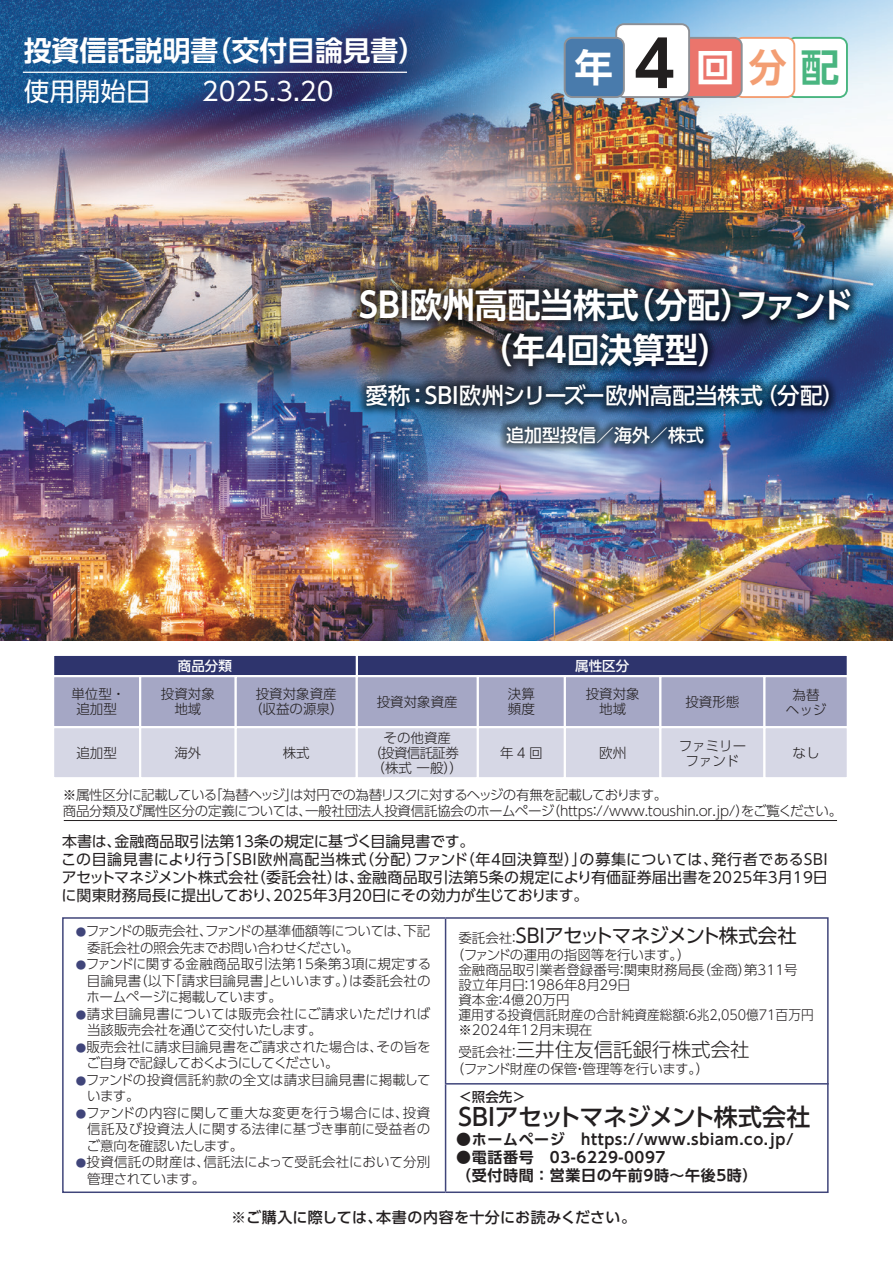
<style>
.page{position:relative;width:893px;height:1263px;background:#fff}
.page>*{position:absolute;margin:0;border:0;box-sizing:border-box;transform-origin:0 0}
.t1{font:700 38.4px "UD Shin Go Pro De";color:#fff}
.t2{font:700 34.5px/45px "UD Shin Go Pro De";color:#fff;text-align:center;scale:.95 1}
.t3{font:700 27.75px "UD Shin Go Pro De";color:#fff}
.t4{font:25.5px "UD Shin Go Pro";color:#fff}
.t5{font:500 24px "UD Shin Go Pro";letter-spacing:-.03em;color:#231f20}
.t6{font:500 22.5px "UD Shin Go Pro";color:#fff}
.t7{font:19.5px "UD Shin Go Pro";letter-spacing:-.045em;color:#231f20}
.t8{font:300 19.5px "UD Shin Go Pro";color:#231f20}
.t9{font:500 18px "UD Shin Go Pro";color:#fff}
.t10{font:15px/18px "UD Shin Go Pro";color:#231f20}
.t11{font:700 15px/18px "UD Shin Go Pro De";letter-spacing:.04em;color:#231f20}
.t12{font:500 15px "UD Shin Go Pro";letter-spacing:.02em;color:#231f20}
.t13{font:300 13.5px/15px "UD Shin Go Pro";color:#231f20;text-align:center}
.t14{font:300 13.5px/16.5px "UD Shin Go Pro";letter-spacing:-.02em;color:#231f20}
.t15{font:300 13.5px/16.5px "UD Shin Go Pro";letter-spacing:-.025em;color:#231f20}
.t16{font:300 13.5px "UD Shin Go Pro";letter-spacing:-.03em;color:#231f20}
.t17{font:500 13.5px "UD Shin Go Pro";color:#fff}
.t18{font:500 13.5px "UD Shin Go Pro";color:#231f20}
.s1{font-size:63.45px;color:#221f1f}
.s2{color:#f39e73}
.s3{color:#49b580}
.s4{font-size:10.5px;color:#40457a}
.s5{font-weight:300;font-size:13.5px}
.s6{font-size:13.5px}
</style>
<div class="page">
<img style="left:0;top:0;width:893px;height:640px">
<hr style="left:64px;top:820px;width:773px;height:1px;background:#231f20">
<div style="left:357px;top:655px;width:491px;height:21px;background:#2e346d"></div>
<div style="left:356px;top:654px;width:493px;height:23px;border:2px solid #fff"></div>
<div style="left:53px;top:655px;width:304px;height:21px;background:#2e346d"></div>
<div style="left:52px;top:654px;width:306px;height:23px;border:2px solid #fff"></div>
<div style="left:53px;top:676px;width:87px;height:51px;background:#a5a7c5"></div>
<div style="left:52px;top:675px;width:89px;height:53px;border:2px solid #fff"></div>
<div style="left:53px;top:727px;width:87px;height:51px;background:#d6d7e5"></div>
<div style="left:52px;top:726px;width:89px;height:53px;border:2px solid #fff"></div>
<div style="left:140px;top:676px;width:96px;height:51px;background:#a5a7c5"></div>
<div style="left:139px;top:675px;width:98px;height:53px;border:2px solid #fff"></div>
<div style="left:140px;top:727px;width:96px;height:51px;background:#d6d7e5"></div>
<div style="left:139px;top:726px;width:98px;height:53px;border:2px solid #fff"></div>
<div style="left:236px;top:676px;width:121px;height:51px;background:#a5a7c5"></div>
<div style="left:235px;top:675px;width:123px;height:53px;border:2px solid #fff"></div>
<div style="left:236px;top:727px;width:121px;height:51px;background:#d6d7e5"></div>
<div style="left:235px;top:726px;width:123px;height:53px;border:2px solid #fff"></div>
<div style="left:357px;top:676px;width:121px;height:51px;background:#a5a7c5"></div>
<div style="left:356px;top:675px;width:123px;height:53px;border:2px solid #fff"></div>
<div style="left:357px;top:727px;width:121px;height:51px;background:#d6d7e5"></div>
<div style="left:356px;top:726px;width:123px;height:53px;border:2px solid #fff"></div>
<div style="left:478px;top:676px;width:87px;height:51px;background:#a5a7c5"></div>
<div style="left:477px;top:675px;width:89px;height:53px;border:2px solid #fff"></div>
<div style="left:478px;top:727px;width:87px;height:51px;background:#d6d7e5"></div>
<div style="left:477px;top:726px;width:89px;height:53px;border:2px solid #fff"></div>
<div style="left:565px;top:676px;width:95px;height:51px;background:#a5a7c5"></div>
<div style="left:564px;top:675px;width:97px;height:53px;border:2px solid #fff"></div>
<div style="left:565px;top:727px;width:95px;height:51px;background:#d6d7e5"></div>
<div style="left:564px;top:726px;width:97px;height:53px;border:2px solid #fff"></div>
<div style="left:660px;top:676px;width:104px;height:51px;background:#a5a7c5"></div>
<div style="left:659px;top:675px;width:106px;height:53px;border:2px solid #fff"></div>
<div style="left:660px;top:727px;width:104px;height:51px;background:#d6d7e5"></div>
<div style="left:659px;top:726px;width:106px;height:53px;border:2px solid #fff"></div>
<div style="left:764px;top:676px;width:84px;height:51px;background:#a5a7c5"></div>
<div style="left:763px;top:675px;width:86px;height:53px;border:2px solid #fff"></div>
<div style="left:764px;top:727px;width:84px;height:51px;background:#d6d7e5"></div>
<div style="left:763px;top:726px;width:86px;height:53px;border:2px solid #fff"></div>
<hr style="left:23px;top:72px;width:384px;height:1px;background:#fff">
<hr style="left:445px;top:1083px;width:384px;height:1px;background:#40457a">
<svg style="left:62px;top:917px;width:383px;height:276px"></svg>
<div style="left:445px;top:917px;width:384px;height:276px;border:2px solid #40457a"></div>
<img style="left:347px;top:275px;width:516px;height:181px">
<img style="left:353px;top:282px;width:504px;height:172px">
<svg style="left:564px;top:23px;width:284px;height:75px"></svg>
<p class="t3" style="left:24px;top:28px;width:404px">投資信託説明書（交付目論見書）</p>
<p class="t4" style="left:24px;top:71px;width:311px">使用開始日　　2025.3.20</p>
<p class="t1" style="left:574px;top:36px;width:266px">年<span class="s1">4</span>回<span class="s2">分</span><span class="s3">配</span></p>
<p class="t2" style="left:359px;top:281px;width:522px">SBI欧州高配当株式（分配）ファンド（年4回決算型）</p>
<p class="t6" style="left:365px;top:377px;width:481px">愛称：SBI欧州シリーズー欧州高配当株式（分配）</p>
<p class="t9" style="left:506px;top:420px;width:199px">追加型投信／海外／株式</p>
<p class="t13" style="left:71px;top:686px;width:55px">単位型・追加型</p>
<p class="t13" style="left:76px;top:745px;width:42px">追加型</p>
<p class="t17" style="left:178px;top:654px;width:55px">商品分類</p>
<p class="t17" style="left:575px;top:654px;width:55px">属性区分</p>
<p class="t13" style="left:161px;top:686px;width:55px">投資対象地域</p>
<p class="t13" style="left:174px;top:745px;width:28px">海外</p>
<p class="t13" style="left:249px;top:686px;width:96px">投資対象資産（収益の源泉）</p>
<p class="t13" style="left:283px;top:745px;width:28px">株式</p>
<p class="t13" style="left:377px;top:694px;width:82px">投資対象資産</p>
<p class="t13" style="left:368px;top:730px;width:96px">その他資産<br>（投資信託証券（株式 一般））</p>
<p class="t13" style="left:508px;top:686px;width:28px;text-align:left">決算頻度</p>
<p class="t13" style="left:500px;top:745px;width:44px">年4回</p>
<p class="t13" style="left:586px;top:686px;width:55px">投資対象地域</p>
<p class="t13" style="left:685px;top:694px;width:55px">投資形態</p>
<p class="t13" style="left:679px;top:738px;width:69px">ファミリーファンド</p>
<p class="t13" style="left:786px;top:687px;width:42px">為替ヘッジ</p>
<p class="t13" style="left:599px;top:745px;width:28px">欧州</p>
<p class="t13" style="left:793px;top:745px;width:28px">なし</p>
<p class="t14" style="left:63px;top:786px;width:781px">※属性区分に記載している「為替ヘッジ」は対円での為替リスクに対するヘッジの有無を記載しております。<br>商品分類及び属性区分の定義については、一般社団法人投資信託協会のホームページ（https：//www.toushin.or.jp/）をご覧ください。</p>
<p class="t10" style="left:61px;top:832px;width:773px">本書は、金融商品取引法第13条の規定に基づく目論見書です。<br>この目論見書により行う「ＳＢＩ欧州高配当株式（分配）ファンド（年4回決算型）」の募集については、発行者であるＳＢＩアセットマネジメント株式会社（委託会社）は、金融商品取引法第5条の規定により有価証券届出書を2025年3月19日に関東財務局長に提出しており、2025年3月20日にその効力が生じております。</p>
<p class="t15" style="left:87px;top:922px;width:345px;text-indent:-11px"><span class="s4">●</span>ファンドの販売会社、ファンドの基準価額等については、下記委託会社の照会先までお問い合わせください。</p>
<p class="t13" style="left:87px;top:955px;width:346px;line-height:16.5px;text-align:justify;text-indent:-11px"><span class="s4">●</span>ファンドに関する金融商品取引法第15条第3項に規定する目論見書（以下「請求目論見書」といいます。）は委託会社のホームページに掲載しています。</p>
<p class="t13" style="left:87px;top:1005px;width:345px;line-height:16.5px;text-align:left;text-indent:-11px"><span class="s4">●</span>請求目論見書については販売会社にご請求いただければ当該販売会社を通じて交付いたします。</p>
<p class="t14" style="left:87px;top:1038px;width:346px;text-indent:-11px"><span class="s4">●</span>販売会社に請求目論見書をご請求された場合は、その旨をご自身で記録しておくようにしてください。</p>
<p class="t13" style="left:87px;top:1071px;width:345px;line-height:16.5px;text-align:left;text-indent:-11px"><span class="s4">●</span>ファンドの投資信託約款の全文は請求目論見書に掲載しています。</p>
<p class="t13" style="left:87px;top:1104px;width:345px;line-height:16.5px;text-align:justify;text-indent:-11px"><span class="s4">●</span>ファンドの内容に関して重大な変更を行う場合には、投資信託及び投資法人に関する法律に基づき事前に受益者のご意向を確認いたします。</p>
<p class="t13" style="left:87px;top:1153px;width:345px;line-height:16.5px;text-align:left;text-indent:-11px"><span class="s4">●</span>投資信託の財産は、信託法によって受託会社において分別管理されています。</p>
<p class="t12" style="left:231px;top:1205px;width:406px">※ご購入に際しては、本書の内容を十分にお読みください。</p>
<p class="t7" style="left:458px;top:919px;width:340px"><span class="s5">委託会社：</span>SBIアセットマネジメント株式会社</p>
<p class="t13" style="left:458px;top:946px;width:357px;text-align:left;text-indent:-7px">（ファンドの運用の指図等を行います。）<br>金融商品取引業者登録番号：関東財務局長（金商）第311号設立年月日：1986年8月29日<br>資本金：4億20万円<br>運用する投資信託財産の合計純資産総額：6兆2,050億71百万円※2024年12月末現在</p>
<p class="t8" style="left:458px;top:1034px;width:293px"><span class="s6">受託会社：</span>三井住友信託銀行株式会社</p>
<p class="t16" style="left:451px;top:1057px;width:260px">（ファンド財産の保管・管理等を行います。）</p>
<p class="t18" style="left:458px;top:1086px;width:69px">＜照会先＞</p>
<p class="t11" style="left:456px;top:1130px;width:339px">●ホームページ　https://www.sbiam.co.jp/</p>
<p class="t11" style="left:456px;top:1148px;width:303px">●電話番号　03-6229-0097<br>（受付時間：営業日の午前9時～午後5時）</p>
<p class="t5" style="left:458px;top:1097px;width:354px">SBIアセットマネジメント株式会社</p>
</div>
